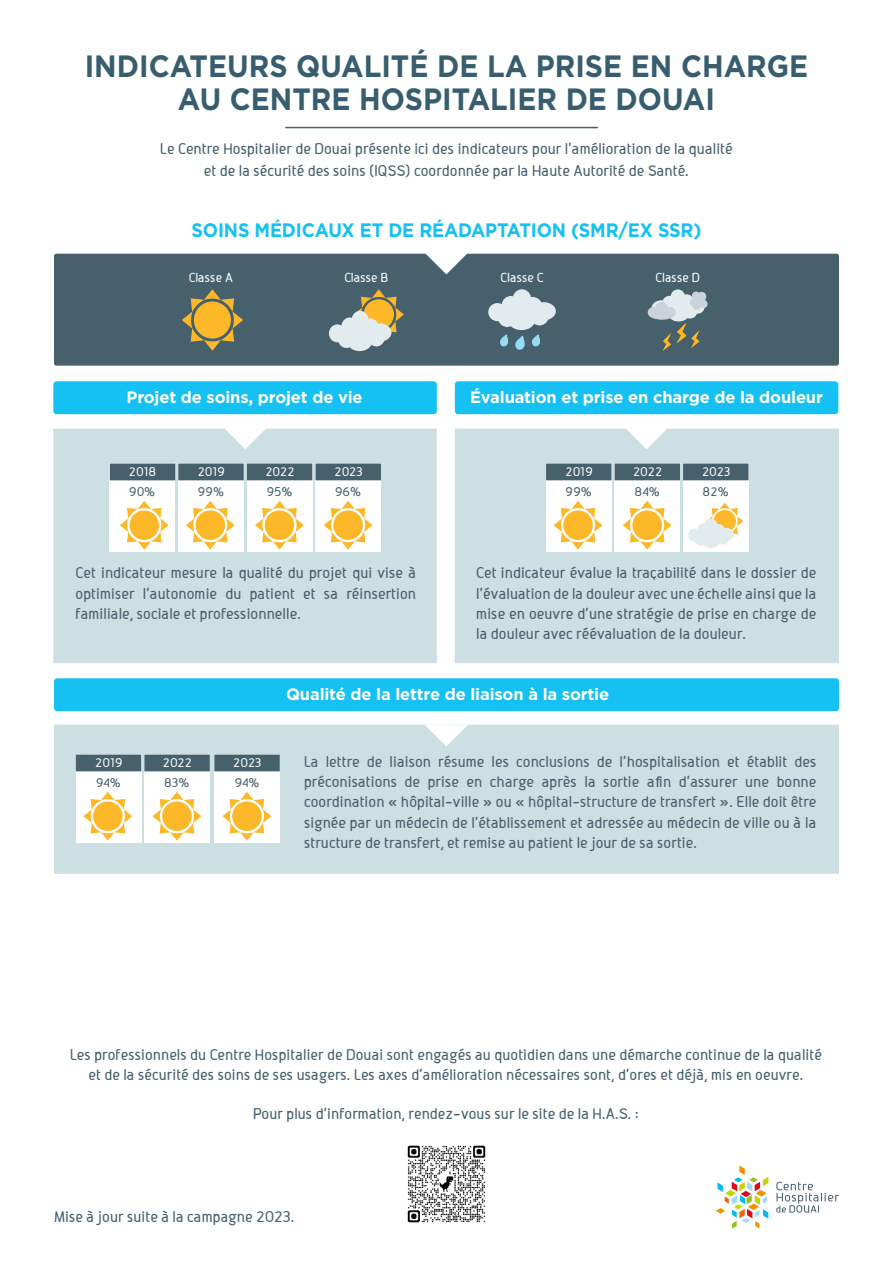
<style>
.page{position:relative;width:893px;height:1263px;background:#fff}
.page>*{position:absolute;margin:0;border:0;box-sizing:border-box;transform-origin:0 0}
.t1{font:700 30.75px "Gotham";color:#375d6e;scale:.93 1}
.t2{font:700 19.5px "Gotham";letter-spacing:-.01em;color:#15c0f2;scale:.93 1}
.t3{font:700 18px/20.2px "Subalde";color:#46606c;text-align:justify}
.t4{font:700 16.5px "Gotham";letter-spacing:-.01em;color:#fff}
.t5{font:700 15.15px "Subalde";color:#fff}
.t6{font:700 14.55px "Subalde";color:#fff}
.t7{font:700 14.55px "Subalde";color:#46606c}
</style>
<div class="page">
<div style="left:54px;top:254px;width:785px;height:112px;background:#46606c"></div>
<svg style="left:182px;top:289px;width:61px;height:61px"></svg>
<svg style="left:329px;top:289px;width:75px;height:62px"></svg>
<svg style="left:488px;top:289px;width:68px;height:61px"></svg>
<svg style="left:647px;top:289px;width:61px;height:62px"></svg>
<svg style="left:424px;top:253px;width:44px;height:21px"></svg>
<hr style="left:286px;top:127px;width:311px;height:1px;background:#46606c">
<div style="left:53px;top:381px;width:384px;height:33px;background:#15c0f2"></div>
<div style="left:455px;top:381px;width:383px;height:33px;background:#15c0f2"></div>
<div style="left:53px;top:429px;width:384px;height:234px;background:#ccdfe3"></div>
<div style="left:455px;top:429px;width:384px;height:234px;background:#ccdfe3"></div>
<svg style="left:223px;top:428px;width:44px;height:21px"></svg>
<svg style="left:625px;top:428px;width:44px;height:21px"></svg>
<div style="left:546px;top:463px;width:65px;height:89px;background:#fff"></div>
<div style="left:546px;top:463px;width:65px;height:17px;background:#46606c;border:2px solid #46606c"></div>
<svg style="left:554px;top:501px;width:48px;height:48px"></svg>
<div style="left:615px;top:463px;width:65px;height:89px;background:#fff"></div>
<div style="left:615px;top:463px;width:65px;height:17px;background:#46606c;border:2px solid #46606c"></div>
<svg style="left:623px;top:501px;width:49px;height:48px"></svg>
<div style="left:54px;top:678px;width:785px;height:33px;background:#15c0f2"></div>
<div style="left:54px;top:725px;width:785px;height:149px;background:#ccdfe3"></div>
<svg style="left:424px;top:725px;width:44px;height:21px"></svg>
<div style="left:76px;top:754px;width:65px;height:89px;background:#fff"></div>
<div style="left:76px;top:754px;width:65px;height:17px;background:#46606c;border:2px solid #46606c"></div>
<svg style="left:83px;top:792px;width:49px;height:48px"></svg>
<div style="left:144px;top:754px;width:66px;height:89px;background:#fff"></div>
<div style="left:144px;top:754px;width:66px;height:17px;background:#46606c;border:2px solid #46606c"></div>
<svg style="left:152px;top:792px;width:49px;height:48px"></svg>
<svg style="left:776px;top:1182px;width:63px;height:30px"></svg>
<svg style="left:716px;top:1165px;width:52px;height:64px"></svg>
<img style="left:407px;top:1145px;width:79px;height:78px">
<div style="left:178px;top:463px;width:66px;height:89px;background:#fff"></div>
<div style="left:178px;top:463px;width:66px;height:17px;background:#46606c;border:2px solid #46606c"></div>
<svg style="left:186px;top:501px;width:49px;height:48px"></svg>
<div style="left:247px;top:463px;width:65px;height:89px;background:#fff"></div>
<div style="left:247px;top:463px;width:65px;height:17px;background:#46606c;border:2px solid #46606c"></div>
<svg style="left:255px;top:501px;width:49px;height:48px"></svg>
<div style="left:110px;top:464px;width:65px;height:88px;background:#fff"></div>
<div style="left:110px;top:464px;width:65px;height:16px;background:#46606c"></div>
<svg style="left:120px;top:501px;width:49px;height:48px"></svg>
<div style="left:315px;top:463px;width:66px;height:89px;background:#fff"></div>
<div style="left:315px;top:463px;width:66px;height:17px;background:#46606c;border:2px solid #46606c"></div>
<svg style="left:324px;top:501px;width:49px;height:48px"></svg>
<div style="left:683px;top:463px;width:65px;height:89px;background:#fff"></div>
<div style="left:683px;top:463px;width:65px;height:17px;background:#46606c;border:2px solid #46606c"></div>
<svg style="left:688px;top:503px;width:55px;height:45px"></svg>
<div style="left:214px;top:754px;width:66px;height:89px;background:#fff"></div>
<div style="left:214px;top:754px;width:66px;height:17px;background:#46606c;border:2px solid #46606c"></div>
<svg style="left:222px;top:792px;width:49px;height:48px"></svg>
<p class="t1" style="left:85px;top:46px;width:779px">INDICATEURS QUALITÉ DE LA PRISE EN CHARGE</p>
<p class="t1" style="left:178px;top:79px;width:579px">AU CENTRE HOSPITALIER DE DOUAI</p>
<p class="t3" style="left:160px;top:138px;width:574px">Le Centre Hospitalier de Douai présente ici des indicateurs pour l’amélioration de la qualité</p>
<p class="t3" style="left:204px;top:161px;width:487px">et de la sécurité des soins (IQSS) coordonnée par la Haute Autorité de Santé.</p>
<p class="t2" style="left:192px;top:217px;width:550px">SOINS MÉDICAUX ET DE RÉADAPTATION (SMR/EX SSR)</p>
<p class="t5" style="left:189px;top:269px;width:46px">Classe A</p>
<p class="t5" style="left:344px;top:269px;width:46px">Classe B</p>
<p class="t5" style="left:501px;top:269px;width:44px">Classe C</p>
<p class="t5" style="left:655px;top:269px;width:46px">Classe D</p>
<p class="t4" style="left:126px;top:386px;width:238px">Projet de soins, projet de vie</p>
<p class="t4" style="left:470px;top:386px;width:354px">Évaluation et prise en charge de la douleur</p>
<p class="t6" style="left:129px;top:464px;width:29px">2018</p>
<p class="t7" style="left:129px;top:484px;width:28px">90%</p>
<p class="t6" style="left:198px;top:464px;width:29px">2019</p>
<p class="t7" style="left:198px;top:484px;width:28px">99%</p>
<p class="t6" style="left:265px;top:464px;width:31px">2022</p>
<p class="t7" style="left:266px;top:484px;width:28px">95%</p>
<p class="t6" style="left:334px;top:464px;width:30px">2023</p>
<p class="t7" style="left:335px;top:484px;width:28px">96%</p>
<p class="t6" style="left:565px;top:464px;width:29px">2019</p>
<p class="t7" style="left:565px;top:484px;width:28px">99%</p>
<p class="t6" style="left:633px;top:464px;width:31px">2022</p>
<p class="t7" style="left:634px;top:484px;width:27px">84%</p>
<p class="t6" style="left:702px;top:464px;width:30px">2023</p>
<p class="t7" style="left:702px;top:484px;width:28px">82%</p>
<p class="t3" style="left:76px;top:562px;width:342px">Cet indicateur mesure la qualité du projet qui vise à optimiser l’autonomie du patient et sa réinsertion familiale, sociale et professionnelle.</p>
<p class="t3" style="left:476px;top:562px;width:342px">Cet indicateur évalue la traçabilité dans le dossier de l’évaluation de la douleur avec une échelle ainsi que la mise en oeuvre d’une stratégie de prise en charge de la douleur avec réévaluation de la douleur.</p>
<p class="t6" style="left:95px;top:755px;width:29px">2019</p>
<p class="t7" style="left:96px;top:775px;width:27px">94%</p>
<p class="t6" style="left:163px;top:755px;width:31px">2022</p>
<p class="t7" style="left:164px;top:775px;width:27px">83%</p>
<p class="t6" style="left:233px;top:755px;width:30px">2023</p>
<p class="t7" style="left:234px;top:775px;width:27px">94%</p>
<p class="t4" style="left:286px;top:683px;width:325px">Qualité de la lettre de liaison à la sortie</p>
<p class="t3" style="left:304px;top:751px;width:514px">La lettre de liaison résume les conclusions de l’hospitalisation et établit des préconisations de prise en charge après la sortie afin d’assurer une bonne coordination « hôpital-ville » ou « hôpital-structure de transfert ». Elle doit être signée par un médecin de l’établissement et adressée au médecin de ville ou à la structure de transfert, et remise au patient le jour de sa sortie.</p>
<p class="t3" style="left:70px;top:1044px;width:753px">Les professionnels du Centre Hospitalier de Douai sont engagés au quotidien dans une démarche continue de la qualité</p>
<p class="t3" style="left:88px;top:1064px;width:717px">et de la sécurité des soins de ses usagers. Les axes d’amélioration nécessaires sont, d’ores et déjà, mis en oeuvre.</p>
<p class="t3" style="left:253px;top:1103px;width:387px">Pour plus d’information, rendez-vous sur le site de la H.A.S. :</p>
<p class="t3" style="left:54px;top:1206px;width:242px">Mise à jour suite à la campagne 2023.</p>
</div>
